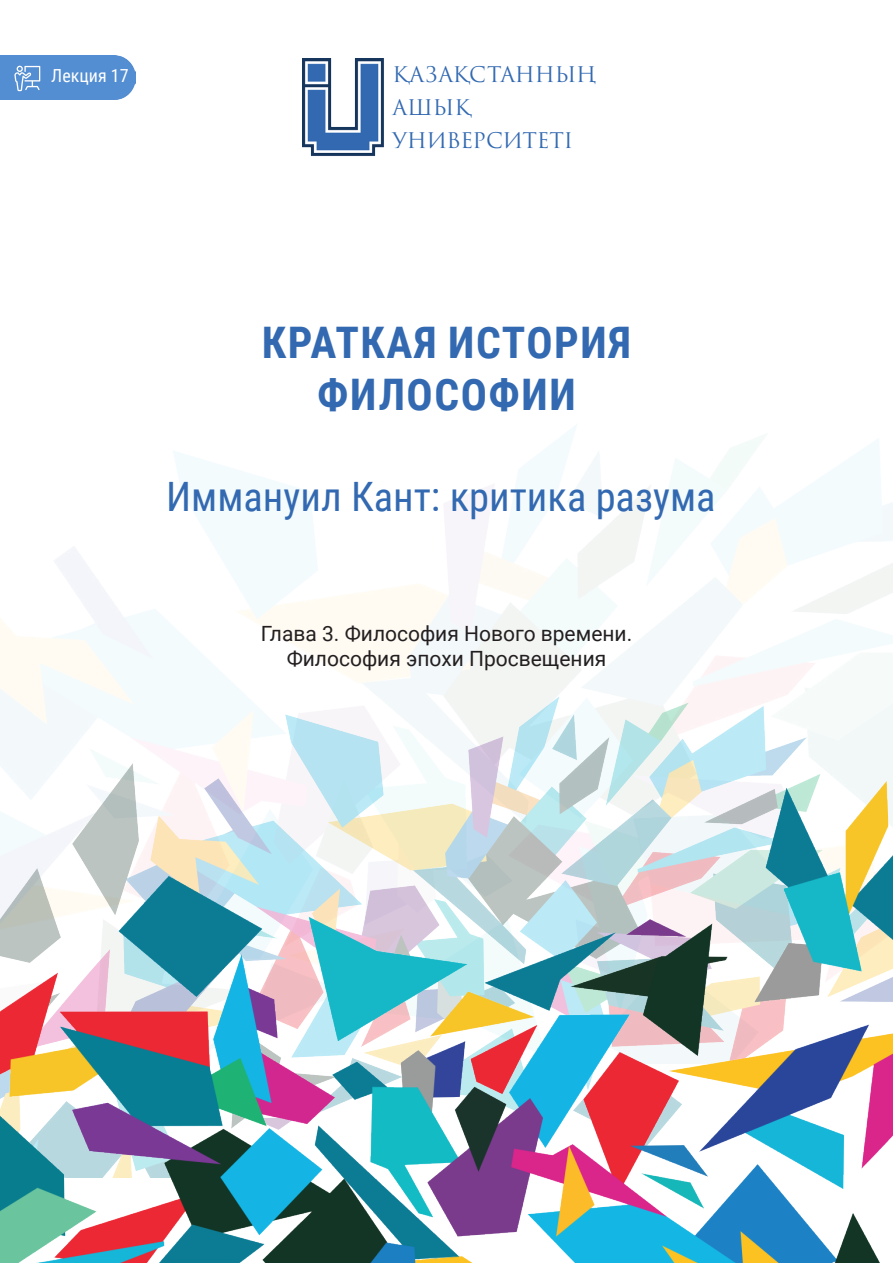
<style>
.page{position:relative;width:893px;height:1263px;background:#fff}
.page>*{position:absolute;margin:0;border:0;box-sizing:border-box;transform-origin:0 0}
.t1{font:700 43.5px/52.2px "Roboto Condensed";letter-spacing:.035em;color:#3269b1;text-align:center}
.t2{font:40.5px "Roboto Condensed";color:#3269b1}
.t3{font:21px/25.2px "Roboto";color:#231f20;text-align:center}
.t4{font:21px "Trajan Pro 3";letter-spacing:-.01em;color:#3269b1}
.t5{font:18px "Roboto Condensed";color:#fff}
</style>
<div class="page">
<img style="left:0;top:425px;width:893px;height:638px">
<img style="left:302px;top:58px;width:82px;height:98px">
<img style="left:0;top:696px;width:892px;height:33px">
<img style="left:0;top:729px;width:892px;height:534px">
<div style="left:0;top:55px;width:136px;height:45px;background:#538dd2"></div>
<svg style="left:14px;top:66px;width:26px;height:25px"></svg>
<p class="t5" style="left:51px;top:63px;width:79px">Лекция 17</p>
<p class="t4" style="left:393px;top:60px;width:205px">ҚАЗАҚСТАННЫҢ</p>
<p class="t4" style="left:393px;top:93px;width:80px">АШЫҚ</p>
<p class="t4" style="left:393px;top:126px;width:182px">УНИВЕРСИТЕТІ</p>
<p class="t1" style="left:262px;top:314px;width:371px">КРАТКАЯ ИСТОРИЯ<br>ФИЛОСОФИИ</p>
<p class="t2" style="left:166px;top:468px;width:551px">Иммануил Кант: критика разума</p>
<p class="t3" style="left:261px;top:620px;width:373px">Глава 3. Философия Нового времени.<br>Философия эпохи Просвещения</p>
</div>
